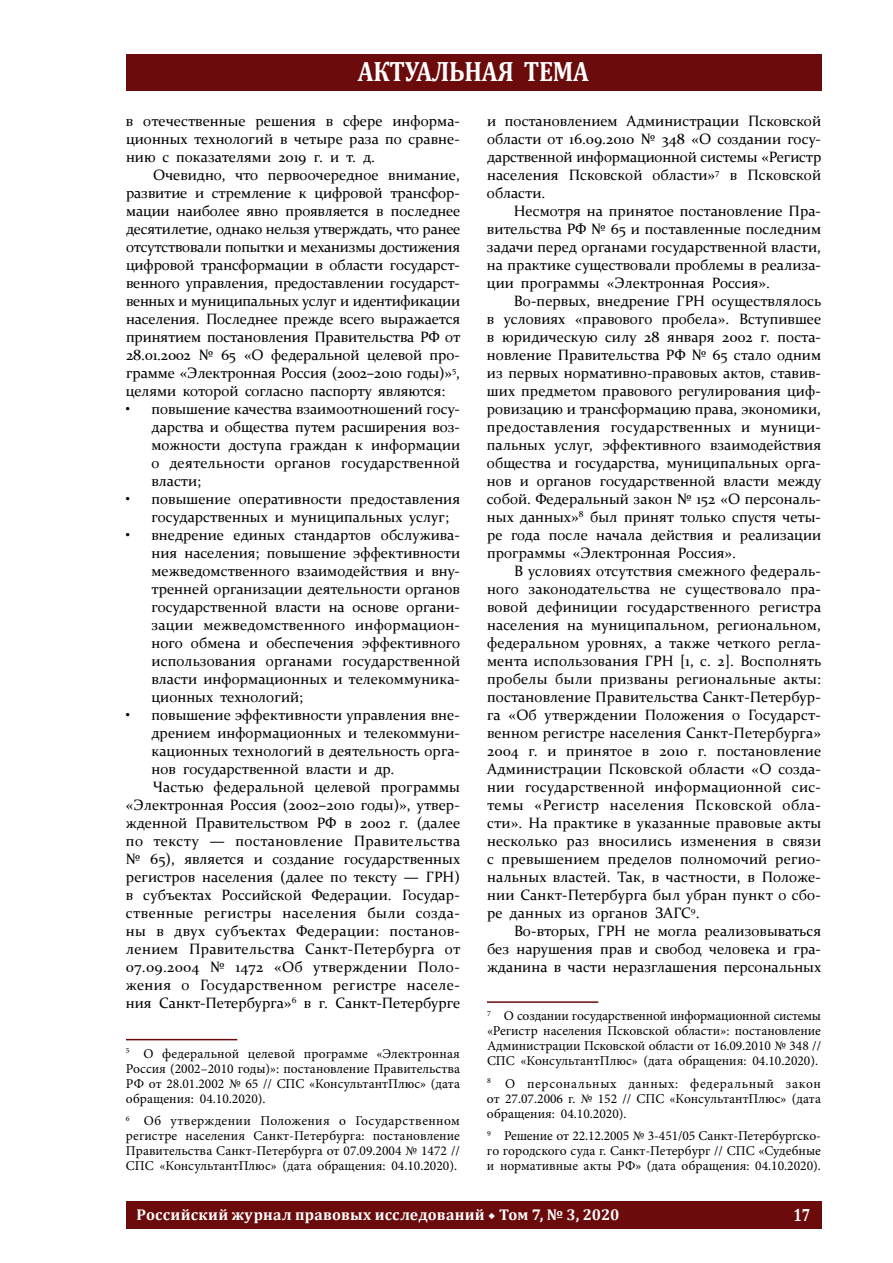
<style>
.page{position:relative;width:893px;height:1263px;background:#fff}
.page>*{position:absolute;margin:0;border:0;box-sizing:border-box;transform-origin:0 0}
.t1{font:700 28.2px "Cambria";letter-spacing:-.01em;color:#fff;scale:.86 1}
.t2{font:700 17.85px "Cambria";color:#fff;scale:.8 1}
.t3{font:700 15.6px "Cambria";letter-spacing:.015em;color:#fff}
.t4{font:15px/18px "Constantia";color:#000;text-align:justify}
.t5{font:15px "Constantia";letter-spacing:.025em;color:#000}
.t6{font:15px "Constantia";letter-spacing:.02em;color:#000}
.t7{font:13.5px/15px "Minion Pro";color:#000;text-align:justify}
.s1{font-family:"Minion Pro"}
</style>
<div class="page">
<div style="left:126px;top:54px;width:695px;height:36px;background:#6b0b0c"></div>
<div style="left:126px;top:1202px;width:695px;height:27px;background:#6b0b0c"></div>
<hr style="left:126px;top:1039px;width:111px;height:1px;background:#6b0b0c">
<hr style="left:487px;top:1001px;width:111px;height:2px;background:#6b0b0c">
<h1 class="t1" style="left:358px;top:51px;width:270px">АКТУАЛЬНАЯ ТЕМА</h1>
<p class="t4" style="left:126px;top:111px;width:335px">в отечественные решения в сфере информа&shy;ционных технологий в четыре раза по сравне&shy;нию с показателями 2019 г. и т. д.</p>
<p class="t4" style="left:126px;top:165px;width:336px;text-indent:27px">Очевидно, что первоочередное внимание, развитие и стремление к цифровой трансфор&shy;мации наиболее явно проявляется в последнее десятилетие, однако нельзя утверждать, что ранее отсутствовали попытки и механизмы достижения цифровой трансформации в области государст&shy;венного управления, предоставлении государст&shy;венных и муниципальных услуг и идентификации населения. Последнее прежде всего выражается принятием постановления Правительства РФ от 28.01.2002 № 65 «О федеральной целевой про&shy;грамме «Электронная Россия (2002–2010 годы)»<sup>5</sup>, целями которой согласно паспорту являются:</p>
<p class="t4" style="left:151px;top:399px;width:310px;text-indent:-25px">• повышение качества взаимоотношений госу&shy;дарства и общества путем расширения воз&shy;можности доступа граждан к информации о деятельности органов государственной власти;</p>
<p class="t4" style="left:151px;top:489px;width:310px;text-indent:-26px">• повышение оперативности предоставления государственных и муниципальных услуг;</p>
<p class="t4" style="left:151px;top:525px;width:310px;text-indent:-25px">• внедрение единых стандартов обслужива&shy;ния населения; повышение эффективности межведомственного взаимодействия и вну&shy;тренней организации деятельности органов государственной власти на основе органи&shy;зации межведомственного информацион&shy;ного обмена и обеспечения эффективного использования органами государственной власти информационных и телекоммуника&shy;ционных технологий;</p>
<p class="t4" style="left:126px;top:705px;width:335px">• повышение эффективности управления вне-</p>
<p class="t4" style="left:151px;top:723px;width:310px">дрением информационных и телекоммуни-</p>
<p class="t4" style="left:151px;top:741px;width:310px">кационных технологий в деятельность орга-</p>
<p class="t4" style="left:151px;top:759px;width:244px">нов государственной власти и др.</p>
<p class="t4" style="left:153px;top:777px;width:309px">Частью федеральной целевой программы</p>
<p class="t4" style="left:126px;top:795px;width:335px">«Электронная Россия (2002–2010 годы)», утвер-</p>
<p class="t4" style="left:126px;top:813px;width:336px">жденной Правительством РФ в 2002 г. (далее</p>
<p class="t5" style="left:126px;top:831px;width:336px">по тексту — постановление Правительства</p>
<p class="t4" style="left:126px;top:849px;width:336px">№ 65), является и создание государственных</p>
<p class="t4" style="left:126px;top:867px;width:335px">регистров населения (далее по тексту — ГРН)</p>
<p class="t4" style="left:126px;top:885px;width:335px">в субъектах Российской Федерации. Государ-</p>
<p class="t5" style="left:126px;top:903px;width:335px">ственные регистры населения были созда-</p>
<p class="t6" style="left:126px;top:921px;width:336px">ны в двух субъектах Федерации: постанов-</p>
<p class="t6" style="left:126px;top:939px;width:336px">лением Правительства Санкт-Петербурга от</p>
<p class="t6" style="left:126px;top:957px;width:335px">07.09.2004 № 1472 «Об утверждении Поло-</p>
<p class="t5" style="left:126px;top:975px;width:335px">жения о Государственном регистре населе-</p>
<p class="t4" style="left:126px;top:993px;width:336px">ния Санкт-Петербурга»<sup>6</sup> в г. Санкт-Петербурге</p>
<p class="t7" style="left:126px;top:1046px;width:335px"><sup>5</sup> О федеральной целевой программе «Электронная Россия (2002–2010 годы)»: постановление Правительства РФ от 28.01.2002 № 65 // СПС «КонсультантПлюс» (дата обращения: 04.10.2020).</p>
<p class="t7" style="left:126px;top:1113px;width:335px"><sup>6</sup> Об утверждении Положения о Государственном регистре населения Санкт-Петербурга: постановление Правительства Санкт-Петербурга от 07.09.2004 № 1472 // СПС «КонсультантПлюс» (дата обращения: 04.10.2020).</p>
<p class="t4" style="left:487px;top:111px;width:336px">и постановлением Администрации Псковской области от 16.09.2010 № 348 «О создании госу&shy;дарственной информационной системы «Регистр населения Псковской области»<sup>7</sup> в Псковской области.</p>
<p class="t4" style="left:487px;top:201px;width:336px;text-indent:27px">Несмотря на принятое постановление Пра&shy;вительства РФ № 65 и поставленные последним задачи перед органами государственной власти, на практике существовали проблемы в реализа&shy;ции программы «Электронная Россия».</p>
<p class="t4" style="left:487px;top:291px;width:336px;text-indent:27px">Во-первых, внедрение ГРН осуществлялось в условиях «правового пробела». Вступившее в юридическую силу 28 января 2002 г. поста&shy;новление Правительства РФ № 65 стало одним из первых нормативно-правовых актов, ставив&shy;ших предметом правового регулирования циф&shy;ровизацию и трансформацию права, экономики, предоставления государственных и муници&shy;пальных услуг, эффективного взаимодействия общества и государства, муниципальных орга&shy;нов и органов государственной власти между собой. Федеральный закон № 152 «О персональ&shy;ных данных»<sup>8</sup> был принят только спустя четы&shy;ре года после начала действия и реализации программы «Электронная Россия».</p>
<p class="t4" style="left:487px;top:561px;width:336px;text-indent:27px">В условиях отсутствия смежного федераль&shy;ного законодательства не существовало пра&shy;вовой дефиниции государственного регистра населения на муниципальном, региональном, федеральном уровнях, а также четкого регла&shy;мента использования ГРН [1, с. 2]. Восполнять пробелы были призваны региональные акты: постановление Правительства Санкт-Петербур&shy;га «Об утверждении Положения о Государст&shy;венном регистре населения Санкт-Петербурга» 2004 г. и принятое в 2010 г. постановление Администрации Псковской области «О созда&shy;нии государственной информационной сис&shy;темы «Регистр населения Псковской обла&shy;сти». На практике в указанные правовые акты несколько раз вносились изменения в связи с превышением пределов полномочий регио&shy;нальных властей. Так, в частности, в Положе&shy;нии Санкт-Петербурга был убран пункт о сбо&shy;ре данных из органов ЗАГС<sup>9</sup>.</p>
<p class="t4" style="left:487px;top:921px;width:336px;text-indent:27px">Во-вторых, ГРН не могла реализовываться без нарушения прав и свобод человека и гра&shy;жданина в части неразглашения персональных</p>
<p class="t7" style="left:487px;top:1008px;width:336px"><sup>7</sup> О создании государственной информационной системы «Регистр населения Псковской области»: постановление Администрации Псковской области от 16.09.2010 № 348 // СПС «КонсультантПлюс» (дата обращения: 04.10.2020).</p>
<p class="t7" style="left:487px;top:1076px;width:335px"><sup>8</sup> О персональных данных: федеральный закон от 27.07.2006 г. № 152 // СПС «КонсультантПлюс» (дата обращения: 04.10.2020).</p>
<p class="t7" style="left:487px;top:1128px;width:335px"><sup>9</sup> Решение от 22.12.2005 № 3-451/05 Санкт-Петербургско&shy;го городского суда г. Санкт-Петербург // СПС «Судебные и нормативные акты РФ» (дата обращения: 04.10.2020).</p>
<p class="t3" style="left:137px;top:1203px;width:484px">Российский журнал правовых исследований <span class="s1">◆</span> Том 7, № 3, 2020</p>
<p class="t2" style="left:793px;top:1202px;width:23px">17</p>
</div>
